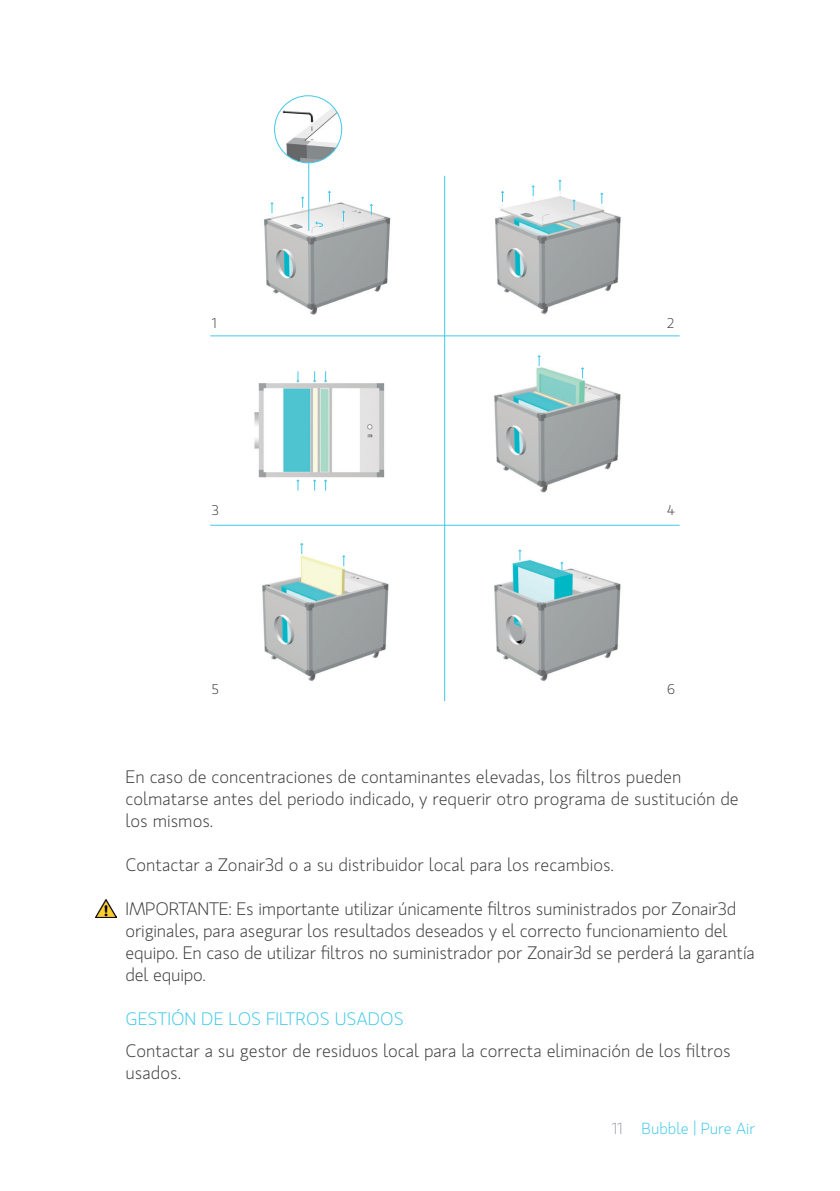
<style>
.page{position:relative;width:840px;height:1191px;background:#fff}
.page>*{position:absolute;margin:0;border:0;box-sizing:border-box;transform-origin:0 0}
.t1{font:300 18px/22px "Gloriola Std";color:#3e3e3f}
.t2{font:300 18px "Gloriola Std";color:#41c9e8}
.t3{font:300 16px "Gloriola Std";color:#41c9e8}
.t4{font:300 14px "Gloriola Std";color:#3e3e3f}
.s1{color:#9fa3aa}
</style>
<div class="page">
<img style="left:96px;top:899px;width:20px;height:18px">
<hr style="left:210px;top:335px;width:469px;height:1px;background:#41c9e8">
<hr style="left:444px;top:176px;width:1px;height:525px;background:#41c9e8">
<hr style="left:210px;top:525px;width:469px;height:1px;background:#41c9e8">
<img style="left:264px;top:194px;width:127px;height:121px">
<img style="left:254px;top:380px;width:131px;height:111px">
<img style="left:495px;top:179px;width:126px;height:135px">
<img style="left:262px;top:544px;width:127px;height:137px">
<img style="left:494px;top:356px;width:127px;height:137px">
<img style="left:494px;top:550px;width:127px;height:131px">
<svg style="left:323px;top:371px;width:4px;height:11px"></svg>
<svg style="left:323px;top:479px;width:4px;height:11px"></svg>
<svg style="left:537px;top:355px;width:3px;height:11px"></svg>
<svg style="left:500px;top:191px;width:4px;height:11px"></svg>
<svg style="left:572px;top:199px;width:3px;height:11px"></svg>
<svg style="left:531px;top:185px;width:3px;height:11px"></svg>
<svg style="left:558px;top:180px;width:3px;height:11px"></svg>
<svg style="left:599px;top:193px;width:4px;height:11px"></svg>
<svg style="left:315px;top:221px;width:7px;height:6px"></svg>
<svg style="left:270px;top:202px;width:3px;height:11px"></svg>
<svg style="left:341px;top:211px;width:4px;height:11px"></svg>
<svg style="left:301px;top:196px;width:3px;height:12px"></svg>
<svg style="left:327px;top:191px;width:4px;height:11px"></svg>
<svg style="left:369px;top:204px;width:4px;height:11px"></svg>
<svg style="left:300px;top:543px;width:3px;height:11px"></svg>
<svg style="left:518px;top:549px;width:3px;height:11px"></svg>
<svg style="left:580px;top:367px;width:4px;height:11px"></svg>
<svg style="left:342px;top:555px;width:3px;height:11px"></svg>
<svg style="left:559px;top:562px;width:4px;height:11px"></svg>
<svg style="left:312px;top:371px;width:4px;height:11px"></svg>
<svg style="left:312px;top:479px;width:4px;height:11px"></svg>
<svg style="left:296px;top:371px;width:3px;height:11px"></svg>
<svg style="left:296px;top:479px;width:3px;height:11px"></svg>
<img style="left:274px;top:96px;width:67px;height:67px;border-radius:34px">
<div style="left:274px;top:96px;width:67px;height:67px;border:1px solid #41c9e8;border-radius:50%"></div>
<hr style="left:308px;top:163px;width:1px;height:68px;background:#41c9e8">
<p class="t4" style="left:211px;top:313px;width:6px">1</p>
<p class="t4" style="left:666px;top:313px;width:9px">2</p>
<p class="t4" style="left:211px;top:501px;width:8px">3</p>
<p class="t4" style="left:666px;top:501px;width:9px">4</p>
<p class="t4" style="left:211px;top:680px;width:8px">5</p>
<p class="t4" style="left:666px;top:680px;width:9px">6</p>
<p class="t1" style="left:125px;top:766px;width:614px">En caso de concentraciones de contaminantes elevadas, los filtros pueden colmatarse antes del periodo indicado, y requerir otro programa de sustitución de los mismos.</p>
<p class="t1" style="left:125px;top:854px;width:490px">Contactar a Zonair3d o a su distribuidor local para los recambios.</p>
<p class="t1" style="left:125px;top:898px;width:630px">IMPORTANTE: Es importante utilizar únicamente filtros suministrados por Zonair3d originales, para asegurar los resultados deseados y el correcto funcionamiento del equipo. En caso de utilizar filtros no suministrador por Zonair3d se perderá la garantía del equipo.</p>
<p class="t2" style="left:125px;top:1007px;width:279px">GESTIÓN DE LOS FILTROS USADOS</p>
<p class="t1" style="left:125px;top:1040px;width:606px">Contactar a su gestor de residuos local para la correcta eliminación de los filtros usados.</p>
<p class="t3" style="left:611px;top:1118px;width:145px"><span class="s1">11</span> Bubble | Pure Air</p>
</div>
